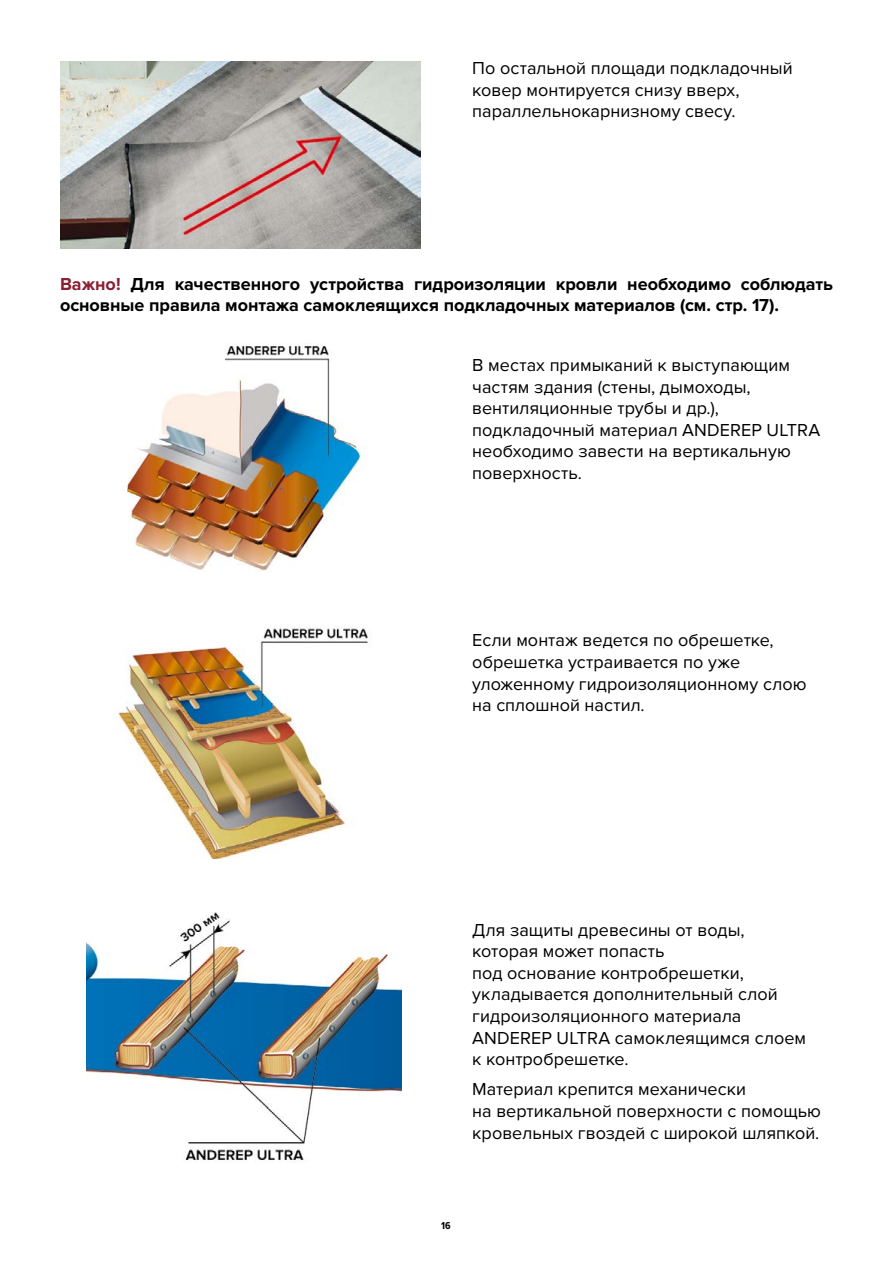
<style>
.page{position:relative;width:893px;height:1263px;background:#fff}
.page>*{position:absolute;margin:0;border:0;box-sizing:border-box;transform-origin:0 0}
.t1{font:18px/21.6px "Proxima Nova";color:#000}
.t2{font:700 18px/21.6px "Proxima Nova";letter-spacing:-.005em;color:#000}
.t3{font:700 10.5px "Proxima Nova Cond";color:#000}
.s1{color:#8b1f33}
</style>
<div class="page">
<img style="left:127px;top:346px;width:235px;height:225px">
<img style="left:118px;top:628px;width:250px;height:230px">
<img style="left:87px;top:913px;width:314px;height:250px">
<img style="left:60px;top:62px;width:361px;height:187px">
<p class="t1" style="left:472px;top:58px;width:322px">По остальной площади подкладочный ковер монтируется снизу вверх, параллельнокарнизному свесу.</p>
<p class="t2" style="left:60px;top:273px;width:774px"><span class="s1">Важно!</span> Для качественного устройства гидроизоляции кровли необходимо соблюдать основные правила монтажа самоклеящихся подкладочных материалов (см. стр. 17).</p>
<p class="t1" style="left:472px;top:354px;width:350px">В местах примыканий к выступающим частям здания (стены, дымоходы, вентиляционные трубы и др.), подкладочный материал ANDEREP ULTRA необходимо завести на вертикальную поверхность.</p>
<p class="t1" style="left:472px;top:630px;width:336px">Если монтаж ведется по обрешетке, обрешетка устраивается по уже уложенному гидроизоляционному слою на сплошной настил.</p>
<p class="t1" style="left:472px;top:919px;width:335px">Для защиты древесины от воды, которая может попасть<br>под основание контробрешетки, укладывается дополнительный слой гидроизоляционного материала<br>ANDEREP ULTRA самоклеящимся слоем к контробрешетке.</p>
<p class="t1" style="left:472px;top:1079px;width:350px">Материал крепится механически<br>на вертикальной поверхности с помощью кровельных гвоздей с широкой шляпкой.</p>
<p class="t3" style="left:441px;top:1219px;width:11px">16</p>
</div>
